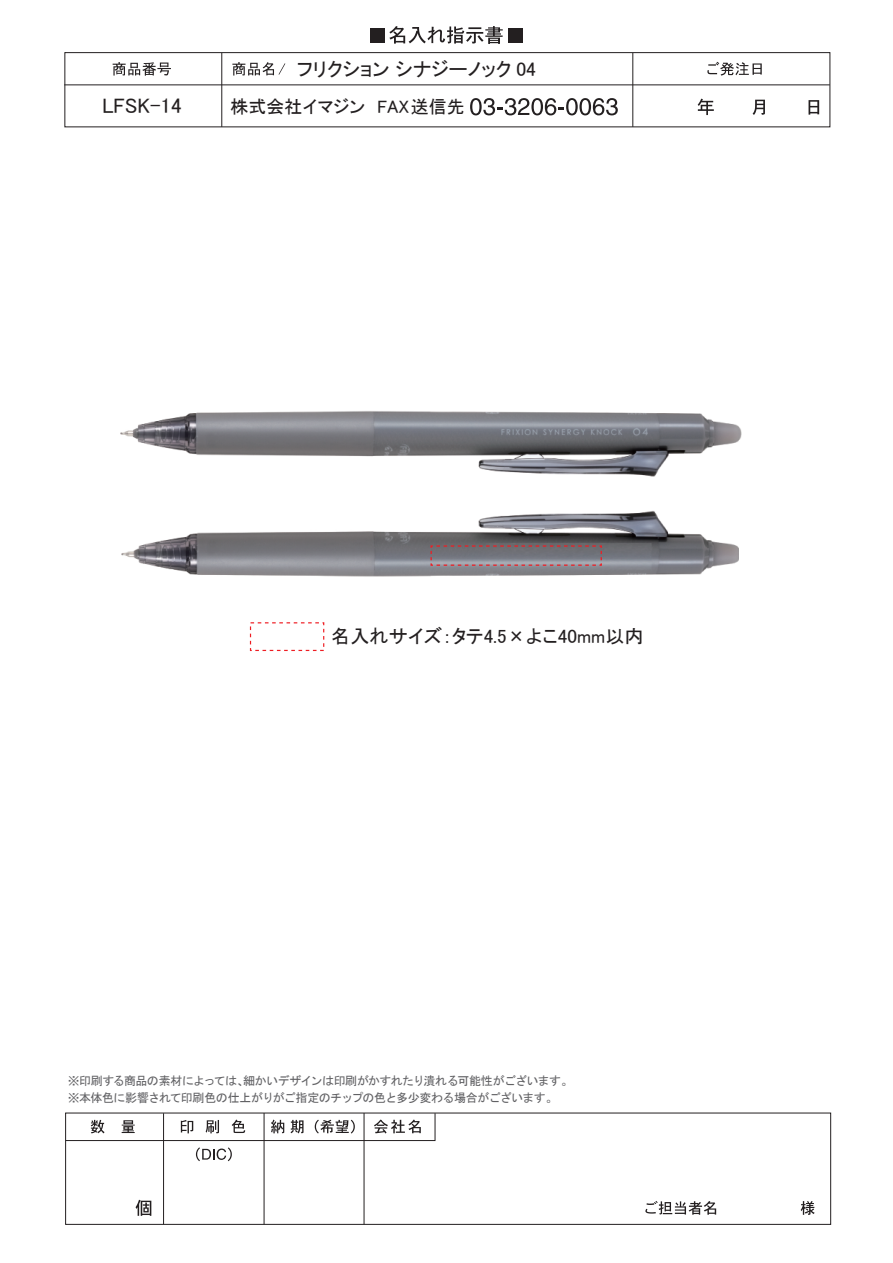
<style>
.page{position:relative;width:893px;height:1263px;background:#fff}
.page>*{position:absolute;margin:0;border:0;box-sizing:border-box;transform-origin:0 0}
.t1{font:21px "MS P Gothic";color:#231f20}
.t2{font:19.5px "MS P Gothic";color:#231f20}
.t3{font:19.2px "MS P Gothic";color:#231f20}
.t4{font:18px "MS P Gothic";color:#231f20}
.t5{font:12px/17px "MS Gothic";letter-spacing:-.045em;color:#616164}
</style>
<div class="page">
<img style="left:121px;top:511px;width:618px;height:66px">
<div style="left:65px;top:1113px;width:766px;height:112px;border:1px solid #231f20"></div>
<hr style="left:264px;top:1113px;width:1px;height:111px;background:#231f20">
<hr style="left:163px;top:1113px;width:1px;height:111px;background:#231f20">
<hr style="left:364px;top:1113px;width:1px;height:111px;background:#231f20">
<svg style="left:65px;top:1112px;width:371px;height:29px"></svg>
<svg style="left:196px;top:1147px;width:36px;height:14px"></svg>
<svg style="left:136px;top:1200px;width:15px;height:16px"></svg>
<svg style="left:645px;top:1201px;width:71px;height:14px"></svg>
<svg style="left:801px;top:1201px;width:14px;height:14px"></svg>
<div style="left:64px;top:52px;width:766px;height:75px;border:1px solid #231f20"></div>
<svg style="left:698px;top:99px;width:16px;height:16px"></svg>
<svg style="left:753px;top:100px;width:12px;height:15px"></svg>
<svg style="left:808px;top:100px;width:11px;height:15px"></svg>
<hr style="left:221px;top:53px;width:1px;height:74px;background:#231f20">
<div style="left:370px;top:28px;width:15px;height:14px;background:#231f20"></div>
<svg style="left:389px;top:26px;width:114px;height:18px"></svg>
<div style="left:508px;top:28px;width:15px;height:14px;background:#231f20"></div>
<svg style="left:470px;top:98px;width:148px;height:17px"></svg>
<hr style="left:632px;top:53px;width:1px;height:74px;background:#231f20">
<hr style="left:64px;top:84px;width:766px;height:1px;background:#231f20">
<div style="left:250px;top:622px;width:74px;height:29px;background:#fff;border:1px dashed #ee1d23"></div>
<svg style="left:113px;top:62px;width:58px;height:14px"></svg>
<svg style="left:232px;top:62px;width:53px;height:14px"></svg>
<svg style="left:707px;top:62px;width:55px;height:14px"></svg>
<img style="left:120px;top:411px;width:622px;height:66px">
<svg style="left:430px;top:545px;width:172px;height:21px;background:#847880"></svg>
<h1 class="t1" style="left:102px;top:95px;width:81px">LFSK-14</h1>
<h2 class="t2" style="left:297px;top:59px;width:240px">フリクション シナジーノック 04</h2>
<h3 class="t4" style="left:231px;top:98px;width:236px">株式会社イマジン FAX送信先</h3>
<h3 class="t3" style="left:331px;top:627px;width:314px">名入れサイズ：タテ4.5×よこ40mm以内</h3>
<p class="t5" style="left:68px;top:1072px;width:507px">※印刷する商品の素材によっては、細かいデザインは印刷がかすれたり潰れる可能性がございます。※本体色に影響されて印刷色の仕上がりがご指定のチップの色と多少変わる場合がございます。</p>
</div>
